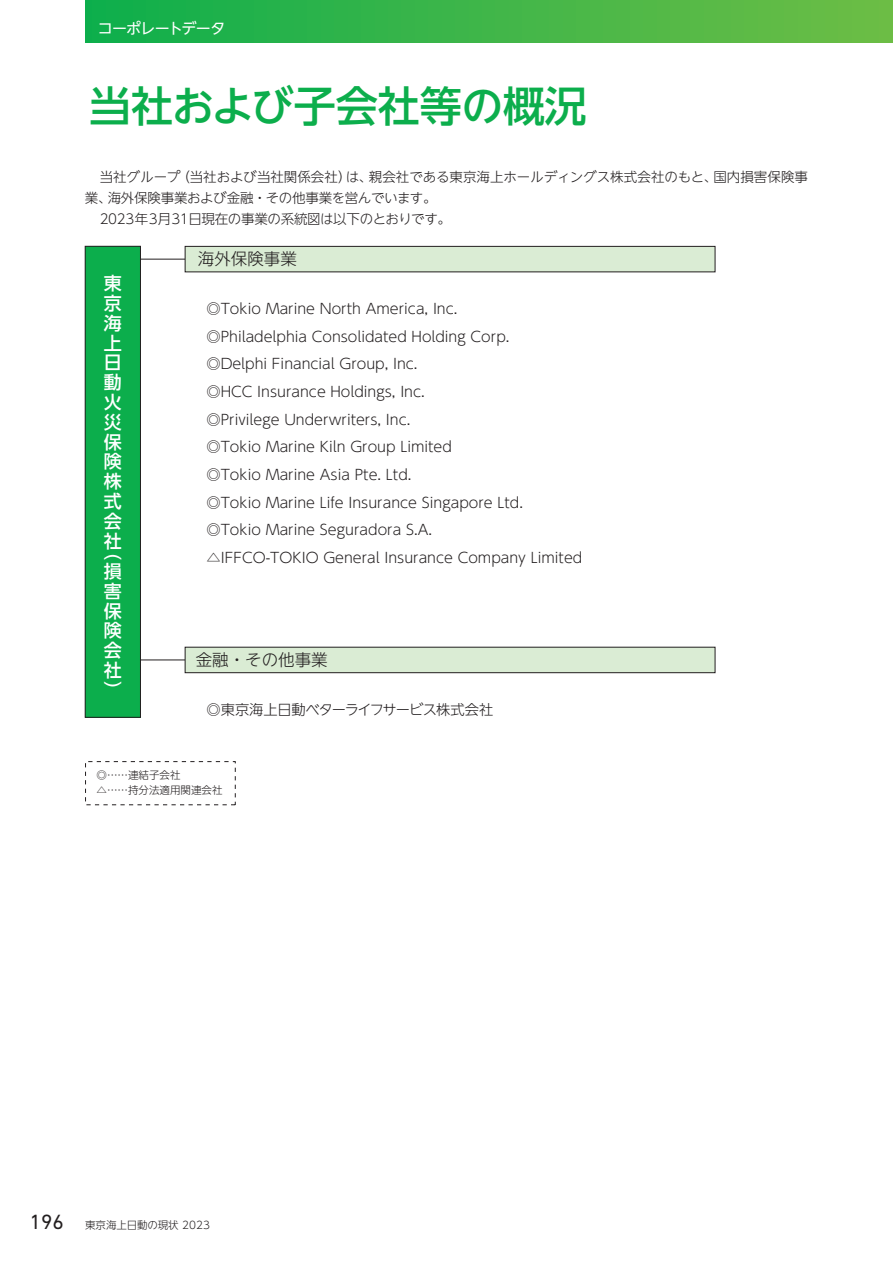
<style>
.page{position:relative;width:893px;height:1263px;background:#fff}
.page>*{position:absolute;margin:0;border:0;box-sizing:border-box;transform-origin:0 0}
.t1{font:500 42px "UD Shin Go NT Pro";color:#0cae4c}
.t2{font:500 18px/19.8px "UD Shin Go NT Pro";color:#fff;text-align:justify}
.t3{font:300 16.5px "UD Shin Go NT Pro";color:#231f20}
.t4{font:15px "UD Shin Go NT Pro";letter-spacing:-.055em;color:#fff}
.t5{font:300 14.25px/27.6px "UD Shin Go NT Pro";color:#231f20}
.t6{font:300 14.25px "UD Shin Go NT Pro";letter-spacing:-.04em;color:#231f20}
.t7{font:300 13.5px "UD Shin Go NT Pro";letter-spacing:-.015em;color:#231f20}
.t8{font:300 10.5px/14.9px "UD Shin Go NT Pro";color:#231f20}
.s1{font-family:"DIN Next LT Pro";font-weight:400;font-size:21px}
</style>
<div class="page">
<hr style="left:114px;top:660px;width:71px;height:1px;background:#231f20">
<div style="left:185px;top:647px;width:530px;height:26px;background:#daecd4"></div>
<div style="left:185px;top:647px;width:530px;height:26px;border:1px solid #231f20"></div>
<hr style="left:114px;top:259px;width:71px;height:1px;background:#231f20">
<div style="left:185px;top:246px;width:530px;height:26px;background:#daecd4"></div>
<div style="left:185px;top:246px;width:530px;height:26px;border:1px solid #231f20"></div>
<div style="left:85px;top:246px;width:55px;height:471px;background:#0cae4c"></div>
<div style="left:85px;top:246px;width:56px;height:471px;border:1px solid #231f20"></div>
<div style="left:85px;top:0;width:808px;height:43px;background:linear-gradient(to right,#0eae4c,#6fbd45)"></div>
<p class="t4" style="left:98px;top:16px;width:129px">コーポレートデータ</p>
<h1 class="t1" style="left:89px;top:72px;width:499px">当社および子会社等の概況</h1>
<p class="t7" style="left:100px;top:166px;width:710px">当社グループ（当社および当社関係会社）は、親会社である東京海上ホールディングス株式会社のもと、国内損害保険事</p>
<p class="t7" style="left:85px;top:187px;width:353px">業、海外保険事業および金融・その他事業を営んでいます。</p>
<p class="t7" style="left:100px;top:208px;width:353px">2023年3月31日現在の事業の系統図は以下のとおりです。</p>
<p class="t2" style="left:104px;top:273px;width:19px">東京海上日動火災保険株式会社</p>
<p class="t2" style="left:104px;top:541px;width:19px">（損害保険会社）</p>
<p class="t3" style="left:198px;top:246px;width:100px">海外保険事業</p>
<p class="t5" style="left:206px;top:294px;width:377px">◎Tokio Marine North America, Inc.<br>◎Philadelphia Consolidated Holding Corp.<br>◎Delphi Financial Group, Inc.<br>◎HCC Insurance Holdings, Inc.<br>◎Privilege Underwriters, Inc.<br>◎Tokio Marine Kiln Group Limited<br>◎Tokio Marine Asia Pte. Ltd.<br>◎Tokio Marine Life Insurance Singapore Ltd.<br>◎Tokio Marine Seguradora S.A.<br>△IFFCO-TOKIO General Insurance Company Limited</p>
<p class="t3" style="left:196px;top:646px;width:133px">金融・その他事業</p>
<p class="t6" style="left:206px;top:698px;width:288px">◎東京海上日動ベターライフサービス株式会社</p>
<p class="t8" style="left:97px;top:767px;width:128px">◎……連結子会社<br>△……持分法適用関連会社</p>
<p class="t8" style="left:30px;top:1217px;width:182px"><span class="s1">196</span> 東京海上日動の現状 2023</p>
</div>
